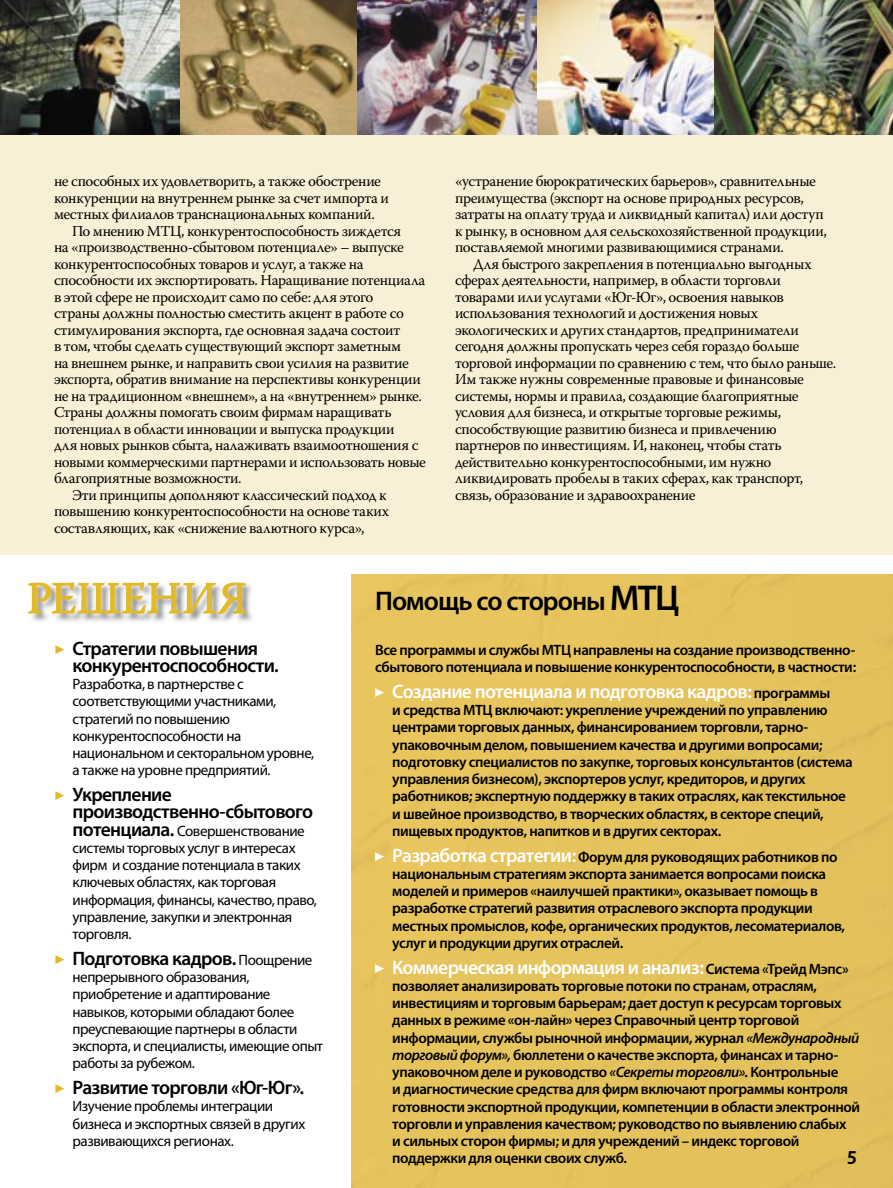
<style>
.page{position:relative;width:893px;height:1188px;background:#fff}
.page>*{position:absolute;margin:0;border:0;box-sizing:border-box;transform-origin:0 0}
.t1{font:45px "Warnock Pro";letter-spacing:.005em;color:#e2b926}
.t2{font:600 27px "Myriad Pro";letter-spacing:-.035em;color:#000}
.t3{font:600 19.5px/17.2px "Myriad Pro";letter-spacing:-.035em;color:#000}
.t4{font:600 19.5px "Myriad Pro";letter-spacing:-.035em;color:#fff}
.t5{font:16.5px "Penumbra MM 585 0";color:#000}
.t6{font:15px/16.5px "Warnock Pro";letter-spacing:-.02em;color:#000}
.t7{font:600 15px/17.2px "Myriad Pro";letter-spacing:-.025em;color:#000}
.t8{font:15px/17.2px "Myriad Pro";letter-spacing:-.03em;color:#000}
.s1{font-weight:600;font-size:19.5px}
.s2{font-weight:400;font-size:15px}
.s3{font-size:36px}
.s4{font-size:15px;color:#000}
.s5{font-size:19.5px;color:#fff}
.s6{font-style:italic}
</style>
<div class="page">
<div style="left:0;top:0;width:893px;height:554px;background:#f8f0d6"></div>
<img style="left:32px;top:582px;width:221px;height:40px">
<svg style="left:28px;top:583px;width:218px;height:31px"></svg>
<img style="left:0;top:0;width:893px;height:135px">
<div style="left:351px;top:574px;width:542px;height:614px;background:#e4c35c"></div>
<svg style="left:375px;top:688px;width:9px;height:9px"></svg>
<svg style="left:375px;top:852px;width:9px;height:9px"></svg>
<svg style="left:375px;top:964px;width:9px;height:9px"></svg>
<p class="t6" style="left:54px;top:173px;width:329px">не способных их удовлетворить, а также обострение</p>
<p class="t6" style="left:54px;top:189px;width:336px">конкуренции на внутреннем рынке за счет импорта и</p>
<p class="t6" style="left:54px;top:206px;width:322px">местных филиалов транснациональных компаний.</p>
<p class="t6" style="left:72px;top:222px;width:331px">По мнению МТЦ, конкурентоспособность зиждется</p>
<p class="t6" style="left:54px;top:239px;width:351px">на «производственно-сбытовом потенциале» – выпуске</p>
<p class="t6" style="left:54px;top:255px;width:311px">конкурентоспособных товаров и услуг, а также на</p>
<p class="t6" style="left:54px;top:272px;width:373px">способности их экспортировать. Наращивание потенциала</p>
<p class="t6" style="left:54px;top:288px;width:321px">в этой сфере не происходит само по себе: для этого</p>
<p class="t6" style="left:54px;top:305px;width:351px">страны должны полностью сместить акцент в работе со</p>
<p class="t6" style="left:54px;top:321px;width:348px">стимулирования экспорта, где основная задача состоит</p>
<p class="t6" style="left:54px;top:338px;width:349px">в том, чтобы сделать существующий экспорт заметным</p>
<p class="t6" style="left:54px;top:354px;width:356px">на внешнем рынке, и направить свои усилия на развитие</p>
<p class="t6" style="left:54px;top:371px;width:368px">экспорта, обратив внимание на перспективы конкуренции</p>
<p class="t6" style="left:54px;top:387px;width:369px">не на традиционном «внешнем», а на «внутреннем» рынке.</p>
<p class="t6" style="left:54px;top:404px;width:339px">Страны должны помогать своим фирмам наращивать</p>
<p class="t6" style="left:54px;top:420px;width:342px">потенциал в области инновации и выпуска продукции</p>
<p class="t6" style="left:54px;top:437px;width:366px">для новых рынков сбыта, налаживать взаимоотношения с</p>
<p class="t6" style="left:54px;top:453px;width:373px">новыми коммерческими партнерами и использовать новые</p>
<p class="t6" style="left:54px;top:470px;width:189px">благоприятные возможности.</p>
<p class="t6" style="left:72px;top:486px;width:316px">Эти принципы дополняют классический подход к</p>
<p class="t6" style="left:54px;top:503px;width:337px">повышению конкурентоспособности на основе таких</p>
<p class="t6" style="left:54px;top:519px;width:312px">составляющих, как «снижение валютного курса»,</p>
<p class="t6" style="left:455px;top:173px;width:373px">«устранение бюрократических барьеров», сравнительные преимущества (экспорт на основе природных ресурсов, затраты на оплату труда и ликвидный капитал) или доступ к рынку, в основном для сельскохозяйственной продукции, поставляемой многими развивающимися странами.</p>
<p class="t6" style="left:455px;top:255px;width:383px;text-indent:18px">Для быстрого закрепления в потенциально выгодных сферах деятельности, например, в области торговли товарами или услугами «Юг-Юг», освоения навыков использования технологий и достижения новых экологических и других стандартов, предприниматели сегодня должны пропускать через себя гораздо больше торговой информации по сравнению с тем, что было раньше.<br>Им также нужны современные правовые и финансовые системы, нормы и правила, создающие благоприятные условия для бизнеса, и открытые торговые режимы, способствующие развитию бизнеса и привлечению партнеров по инвестициям. И, наконец, чтобы стать действительно конкурентоспособными, им нужно ликвидировать пробелы в таких сферах, как транспорт, связь, образование и здравоохранение</p>
<h1 class="t1" style="left:27px;top:571px;width:222px">РЕШЕНИЯ</h1>
<h3 class="t3" style="left:73px;top:640px;width:208px">Стратегии повышения конкурентоспособности.</h3>
<p class="t8" style="left:73px;top:676px;width:243px">Разработка, в партнерстве с соответствующими участниками, стратегий по повышению конкурентоспособности на национальном и секторальном уровне, а также на уровне предприятий.</p>
<h3 class="t3" style="left:73px;top:786px;width:242px">Укрепление производственно-сбытового</h3>
<p class="t8" style="left:73px;top:822px;width:246px"><span class="s1">потенциала.</span> Совершенствование системы торговых услуг в интересах фирм и создание потенциала в таких ключевых областях, как торговая информация, финансы, качество, право, управление, закупки и электронная торговля.</p>
<h3 class="t3" style="left:73px;top:950px;width:241px">Подготовка кадров. <span class="s2">Поощрение</span></h3>
<p class="t8" style="left:73px;top:969px;width:252px">непрерывного образования, приобретение и адаптирование навыков, которыми обладают более преуспевающие партнеры в области экспорта, и специалисты, имеющие опыт работы за рубежом.</p>
<h3 class="t3" style="left:73px;top:1079px;width:233px">Развитие торговли «Юг-Юг».</h3>
<p class="t8" style="left:73px;top:1098px;width:234px">Изучение проблемы интеграции бизнеса и экспортных связей в других развивающихся регионах.</p>
<h2 class="t2" style="left:375px;top:586px;width:306px">Помощь со стороны <span class="s3">МТЦ</span></h2>
<p class="t7" style="left:375px;top:641px;width:482px">Все программы и службы МТЦ направлены на создание производственно&shy;сбытового потенциала и повышение конкурентоспособности, в частности:</p>
<h3 class="t4" style="left:392px;top:680px;width:440px">Создание потенциала и подготовка кадров: <span class="s4">программы</span></h3>
<p class="t7" style="left:392px;top:702px;width:462px">и средства МТЦ включают: укрепление учреждений по управлению центрами торговых данных, финансированием торговли, тарно&shy;упаковочным делом, повышением качества и другими вопросами; подготовку специалистов по закупке, торговых консультантов (система управления бизнесом), экспортеров услуг, кредиторов, и других работников; экспертную поддержку в таких отраслях, как текстильное и швейное производство, в творческих областях, в секторе специй, пищевых продуктов, напитков и в других секторах.</p>
<p class="t7" style="left:392px;top:848px;width:454px"><span class="s5">Разработка стратегии:</span> Форум для руководящих работников по национальным стратегиям экспорта занимается вопросами поиска моделей и примеров «наилучшей практики», оказывает помощь в разработке стратегий развития отраслевого экспорта продукции местных промыслов, кофе, органических продуктов, лесоматериалов, услуг и продукции других отраслей.</p>
<h3 class="t4" style="left:392px;top:956px;width:458px">Коммерческая информация и анализ: <span class="s4">Система «Трейд Мэпс»</span></h3>
<p class="t7" style="left:392px;top:977px;width:469px">позволяет анализировать торговые потоки по странам, отраслям, инвестициям и торговым барьерам; дает доступ к ресурсам торговых данных в режиме «он-лайн» через Справочный центр торговой информации, cлужбы рыночной информации, журнал <span class="s6">«Международный торговый форум»,</span> бюллетени о качестве экспорта, финансах и тарно&shy;упаковочном деле и руководство <span class="s6">«Секреты торговли».</span> Контрольные<br>и диагностические средства для фирм включают программы контроля готовности экспортной продукции, компетенции в области электронной торговли и управления качеством; руководство по выявлению слабых<br>и сильных сторон фирмы; и для учреждений – индекс торговой поддержки для оценки своих служб.</p>
<p class="t5" style="left:847px;top:1148px;width:11px">5</p>
</div>
